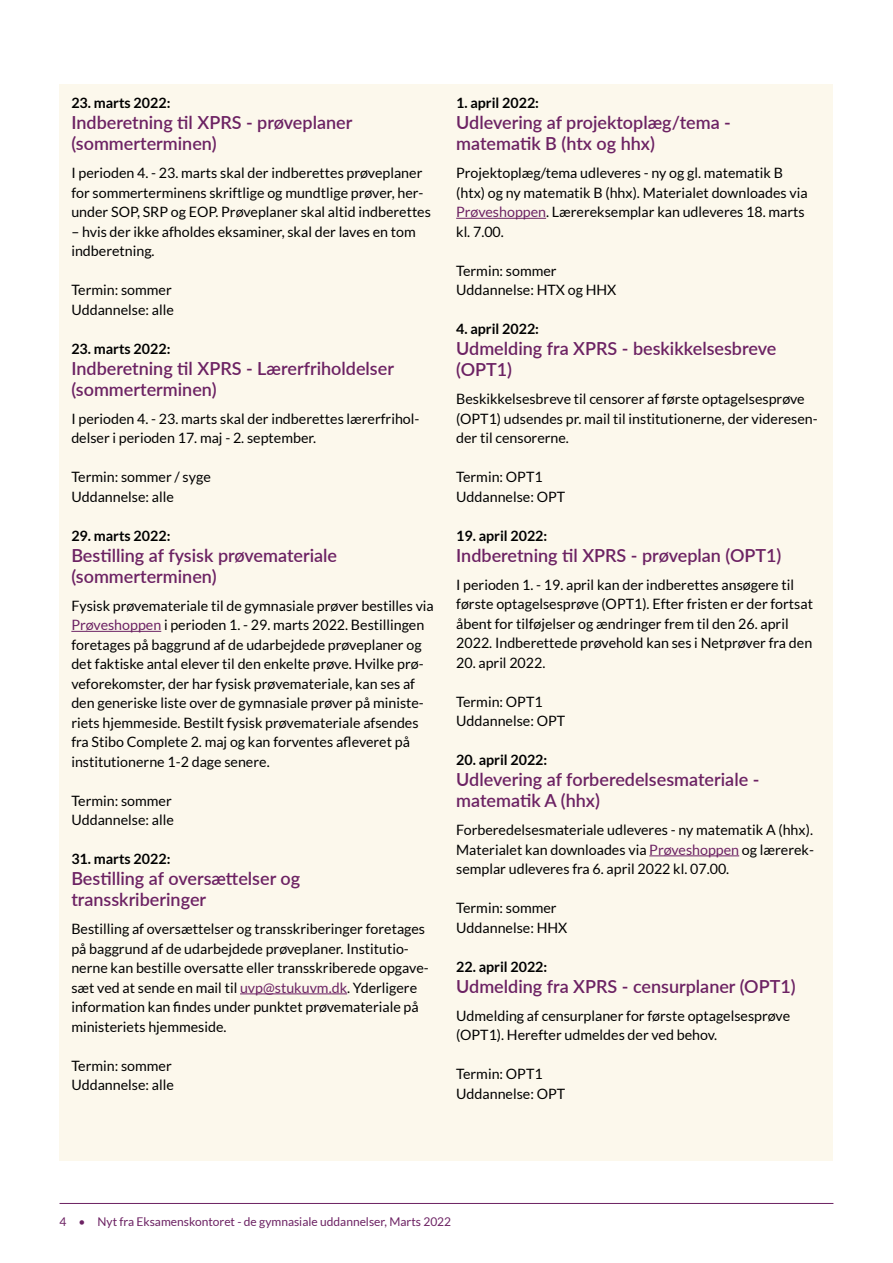
<style>
.page{position:relative;width:893px;height:1263px;background:#fff}
.page>*{position:absolute;margin:0;border:0;box-sizing:border-box;transform-origin:0 0}
.Box_overskrift_-_ej_indholdsfortegnelse{font:600 18px/21px "Lato";color:#6c2263}
.Brødtekst_9_5_13{font:14.25px/19.5px "Lato";color:#000}
.Dato{font:700 14.25px "Lato";color:#000}
.t1{font:12px "Lato";color:#6c2263}
.s1{color:#6c2263}
</style>
<div class="page">
<hr style="left:60px;top:1203px;width:773px;height:1px;background:#6c2263">
<div style="left:59px;top:84px;width:773px;height:1077px;background:#fcf8ec"></div>
<hr style="left:71px;top:631px;width:90px;height:1px;background:#6c2263">
<hr style="left:240px;top:993px;width:107px;height:1px;background:#6c2263">
<hr style="left:456px;top:218px;width:90px;height:1px;background:#6c2263">
<hr style="left:649px;top:855px;width:90px;height:1px;background:#6c2263">
<p class="Dato" style="left:71px;top:95px;width:101px">23. marts 2022:</p>
<h3 class="Box_overskrift_-_ej_indholdsfortegnelse" style="left:71px;top:111px;width:282px">Indberetning til XPRS - prøveplaner (sommerterminen)</h3>
<p class="Brødtekst_9_5_13" style="left:71px;top:163px;width:361px">I perioden 4. - 23. marts skal der indberettes prøveplaner for sommerterminens skriftlige og mundtlige prøver, her&shy;under SOP, SRP og EOP. Prøveplaner skal altid indberettes</p>
<p class="Brødtekst_9_5_13" style="left:71px;top:222px;width:346px">– hvis der ikke afholdes eksaminer, skal der laves en tom indberetning.</p>
<p class="Brødtekst_9_5_13" style="left:71px;top:280px;width:102px">Termin: sommer</p>
<p class="Brødtekst_9_5_13" style="left:71px;top:300px;width:104px">Uddannelse: alle</p>
<p class="Dato" style="left:71px;top:340px;width:101px">23. marts 2022:</p>
<h3 class="Box_overskrift_-_ej_indholdsfortegnelse" style="left:71px;top:357px;width:324px">Indberetning til XPRS - Lærerfriholdelser (sommerterminen)</h3>
<p class="Brødtekst_9_5_13" style="left:71px;top:409px;width:350px">I perioden 4. - 23. marts skal der indberettes lærerfrihol&shy;delser i perioden 17. maj - 2. september.</p>
<p class="Brødtekst_9_5_13" style="left:71px;top:467px;width:141px">Termin: sommer / syge</p>
<p class="Brødtekst_9_5_13" style="left:71px;top:487px;width:104px">Uddannelse: alle</p>
<p class="Dato" style="left:71px;top:527px;width:101px">29. marts 2022:</p>
<h3 class="Box_overskrift_-_ej_indholdsfortegnelse" style="left:71px;top:544px;width:267px">Bestilling af fysisk prøvemateriale (sommerterminen)</h3>
<p class="Brødtekst_9_5_13" style="left:71px;top:596px;width:364px">Fysisk prøvemateriale til de gymnasiale prøver bestilles via <span class="s1">Prøveshoppen</span> i perioden 1. - 29. marts 2022. Bestillingen foretages på baggrund af de udarbejdede prøveplaner og det faktiske antal elever til den enkelte prøve. Hvilke prø&shy;veforekomster, der har fysisk prøvemateriale, kan ses af den generiske liste over de gymnasiale prøver på ministe&shy;riets hjemmeside. Bestilt fysisk prøvemateriale afsendes fra Stibo Complete 2. maj og kan forventes afleveret på institutionerne 1-2 dage senere.</p>
<p class="Brødtekst_9_5_13" style="left:71px;top:791px;width:102px">Termin: sommer</p>
<p class="Brødtekst_9_5_13" style="left:71px;top:810px;width:104px">Uddannelse: alle</p>
<p class="Dato" style="left:71px;top:851px;width:101px">31. marts 2022:</p>
<h3 class="Box_overskrift_-_ej_indholdsfortegnelse" style="left:71px;top:867px;width:230px">Bestilling af oversættelser og transskriberinger</h3>
<p class="Brødtekst_9_5_13" style="left:71px;top:919px;width:359px">Bestilling af oversættelser og transskriberinger foretages på baggrund af de udarbejdede prøveplaner. Institutio&shy;nerne kan bestille oversatte eller transskriberede opgave&shy;sæt ved at sende en mail til <span class="s1">uvp@stukuvm.dk</span>. Yderligere information kan findes under punktet prøvemateriale på ministeriets hjemmeside.</p>
<p class="Brødtekst_9_5_13" style="left:71px;top:1056px;width:102px">Termin: sommer</p>
<p class="Brødtekst_9_5_13" style="left:71px;top:1075px;width:104px">Uddannelse: alle</p>
<p class="Dato" style="left:456px;top:95px;width:84px">1. april 2022:</p>
<h3 class="Box_overskrift_-_ej_indholdsfortegnelse" style="left:456px;top:111px;width:276px">Udlevering af projektoplæg/tema - matematik B (htx og hhx)</h3>
<p class="Brødtekst_9_5_13" style="left:456px;top:163px;width:353px">Projektoplæg/tema udleveres - ny og gl. matematik B (htx) og ny matematik B (hhx). Materialet downloades via <span class="s1">Prøveshoppen</span>. Lærereksemplar kan udleveres 18. marts kl. 7.00.</p>
<p class="Brødtekst_9_5_13" style="left:456px;top:261px;width:102px">Termin: sommer</p>
<p class="Brødtekst_9_5_13" style="left:456px;top:280px;width:162px">Uddannelse: HTX og HHX</p>
<p class="Dato" style="left:456px;top:321px;width:84px">4. april 2022:</p>
<h3 class="Box_overskrift_-_ej_indholdsfortegnelse" style="left:456px;top:337px;width:322px">Udmelding fra XPRS - beskikkelsesbreve (OPT1)</h3>
<p class="Brødtekst_9_5_13" style="left:456px;top:389px;width:363px">Beskikkelsesbreve til censorer af første optagelsesprøve (OPT1) udsendes pr. mail til institutionerne, der videresen&shy;der til censorerne.</p>
<p class="Brødtekst_9_5_13" style="left:456px;top:467px;width:88px">Termin: OPT1</p>
<p class="Brødtekst_9_5_13" style="left:456px;top:487px;width:110px">Uddannelse: OPT</p>
<p class="Dato" style="left:456px;top:527px;width:93px">19. april 2022:</p>
<h3 class="Box_overskrift_-_ej_indholdsfortegnelse" style="left:456px;top:544px;width:327px">Indberetning til XPRS - prøveplan (OPT1)</h3>
<p class="Brødtekst_9_5_13" style="left:456px;top:575px;width:358px">I perioden 1. - 19. april kan der indberettes ansøgere til første optagelsesprøve (OPT1). Efter fristen er der fortsat åbent for tilføjelser og ændringer frem til den 26. april 2022. Indberettede prøvehold kan ses i Netprøver fra den</p>
<p class="Brødtekst_9_5_13" style="left:456px;top:653px;width:91px">20. april 2022.</p>
<p class="Brødtekst_9_5_13" style="left:456px;top:692px;width:88px">Termin: OPT1</p>
<p class="Brødtekst_9_5_13" style="left:456px;top:711px;width:110px">Uddannelse: OPT</p>
<p class="Dato" style="left:456px;top:752px;width:93px">20. april 2022:</p>
<h3 class="Box_overskrift_-_ej_indholdsfortegnelse" style="left:456px;top:768px;width:305px">Udlevering af forberedelsesmateriale - matematik A (hhx)</h3>
<p class="Brødtekst_9_5_13" style="left:456px;top:820px;width:359px;text-align:justify">Forberedelsesmateriale udleveres - ny matematik A (hhx).<br>Materialet kan downloades via <span class="s1">Prøveshoppen</span> og lærerek&shy;semplar udleveres fra 6. april 2022 kl. 07.00.</p>
<p class="Brødtekst_9_5_13" style="left:456px;top:898px;width:102px">Termin: sommer</p>
<p class="Brødtekst_9_5_13" style="left:456px;top:918px;width:113px">Uddannelse: HHX</p>
<p class="Dato" style="left:456px;top:958px;width:93px">22. april 2022:</p>
<h3 class="Box_overskrift_-_ej_indholdsfortegnelse" style="left:456px;top:975px;width:341px">Udmelding fra XPRS - censurplaner (OPT1)</h3>
<p class="Brødtekst_9_5_13" style="left:456px;top:1006px;width:335px">Udmelding af censurplaner for første optagelsesprøve (OPT1). Herefter udmeldes der ved behov.</p>
<p class="Brødtekst_9_5_13" style="left:456px;top:1064px;width:88px">Termin: OPT1</p>
<p class="Brødtekst_9_5_13" style="left:456px;top:1084px;width:110px">Uddannelse: OPT</p>
<p class="t1" style="left:60px;top:1215px;width:393px">4 • Nyt fra Eksamenskontoret - de gymnasiale uddannelser, Marts 2022</p>
</div>
